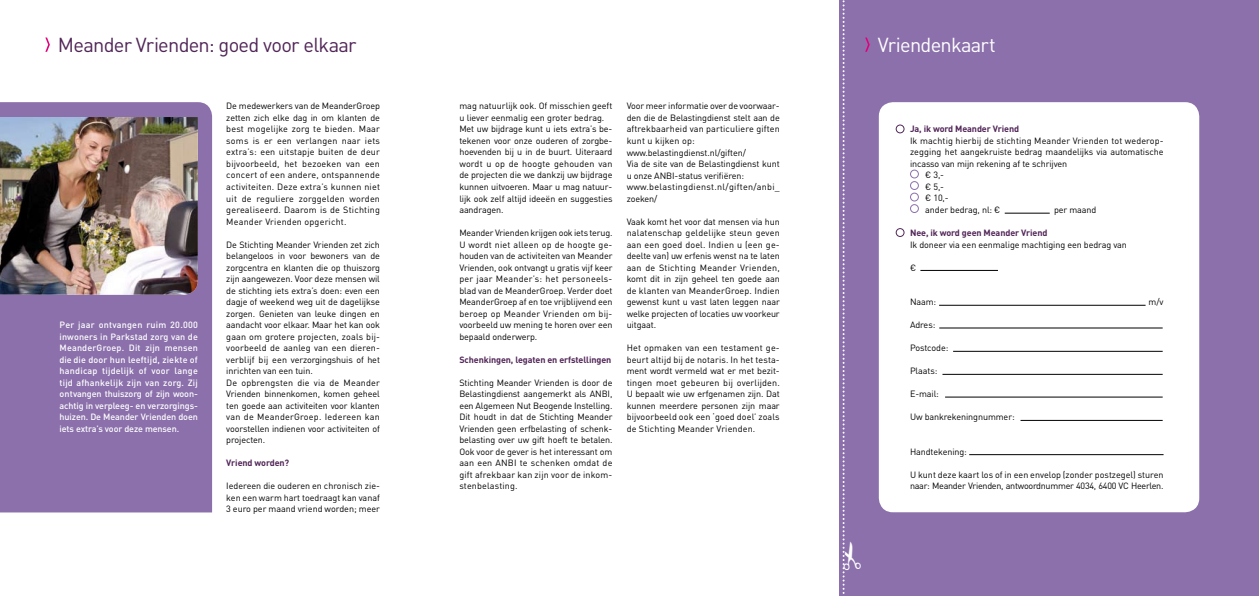
<style>
.page{position:relative;width:1259px;height:596px;background:#fff}
.page>*{position:absolute;margin:0;border:0;box-sizing:border-box;transform-origin:0 0}
.t1{font:20px "DIN";letter-spacing:-.035em;color:#512557}
.t2{font:20px "DIN";letter-spacing:-.04em;color:#fff}
.t3{font:9px/11.5px "DIN";letter-spacing:-.01em;color:#000;text-align:justify}
.t4{font:500 9px/11.5px "DIN";letter-spacing:-.01em;color:#fff;text-align:justify}
.t5{font:9px/11.5px "DIN";letter-spacing:-.03em;color:#000}
.t6{font:700 9px "DIN";letter-spacing:-.01em;color:#512557}
.t7{font:9px "DIN";letter-spacing:.01em;color:#000}
</style>
<div class="page">
<div style="left:839px;top:0;width:420px;height:595px;background:#8b70ab"></div>
<div style="left:0;top:102px;width:212px;height:410px;background:#8b70ab"></div>
<svg style="left:45px;top:37px;width:5px;height:15px"></svg>
<img style="left:0;top:117px;width:198px;height:177px">
<div style="left:879px;top:102px;width:320px;height:410px;background:#fff;border-radius:14px"></div>
<div style="left:910px;top:169px;width:9px;height:9px;border:1px solid #8b70ab;border-radius:50%"></div>
<div style="left:910px;top:181px;width:9px;height:9px;border:1px solid #8b70ab;border-radius:50%"></div>
<div style="left:910px;top:192px;width:9px;height:9px;border:1px solid #8b70ab;border-radius:50%"></div>
<div style="left:910px;top:204px;width:9px;height:9px;border:1px solid #8b70ab;border-radius:50%"></div>
<div style="left:895px;top:124px;width:9px;height:9px;border:1px solid #512557;border-radius:50%"></div>
<div style="left:895px;top:228px;width:9px;height:9px;border:1px solid #512557;border-radius:50%"></div>
<hr style="left:939px;top:305px;width:206px;height:1px;background:#000">
<hr style="left:939px;top:327px;width:223px;height:1px;background:#000">
<hr style="left:1004px;top:213px;width:45px;height:1px;background:#000">
<hr style="left:920px;top:270px;width:78px;height:1px;background:#000">
<hr style="left:953px;top:351px;width:209px;height:1px;background:#000">
<hr style="left:942px;top:374px;width:220px;height:1px;background:#000">
<hr style="left:945px;top:396px;width:217px;height:1px;background:#000">
<hr style="left:1020px;top:420px;width:142px;height:1px;background:#000">
<hr style="left:969px;top:454px;width:194px;height:1px;background:#000">
<svg style="left:842px;top:0;width:27px;height:596px"></svg>
<h1 class="t1" style="left:58px;top:32px;width:300px">Meander Vrienden: goed voor elkaar</h1>
<p class="t4" style="left:60px;top:319px;width:140px">Per jaar ontvangen ruim 20.000 inwoners in Parkstad zorg van de MeanderGroep. Dit zijn mensen die die door hun leeftijd, ziekte of handicap tijdelijk of voor lange tijd afhankelijk zijn van zorg. Zij ontvangen thuiszorg of zijn woon&shy;achtig in verpleeg- en verzorgings&shy;huizen. De Meander Vrienden doen iets extra’s voor deze mensen.</p>
<p class="t3" style="left:226px;top:100px;width:155px">De medewerkers van de MeanderGroep zetten zich elke dag in om klanten de best mogelijke zorg te bieden. Maar soms is er een verlangen naar iets extra’s: een uitstapje buiten de deur bijvoorbeeld, het bezoeken van een concert of een andere, ontspannende activiteiten. Deze extra’s kunnen niet uit de reguliere zorggelden worden gerealiseerd. Daarom is de Stichting Meander Vrienden opgericht.</p>
<p class="t3" style="left:226px;top:238px;width:155px;text-align:left">De Stichting Meander Vrienden zet zich belangeloos in voor bewoners van de zorgcentra en klanten die op thuiszorg zijn aangewezen. Voor deze mensen wil de stichting iets extra’s doen: even een dagje of weekend weg uit de dagelijkse zorgen. Genieten van leuke dingen en aandacht voor elkaar. Maar het kan ook gaan om grotere projecten, zoals bij&shy;voorbeeld de aanleg van een dieren&shy;verblijf bij een verzorgingshuis of het inrichten van een tuin.<br>De opbrengsten die via de Meander Vrienden binnenkomen, komen geheel ten goede aan activiteiten voor klanten van de MeanderGroep. Iedereen kan voorstellen indienen voor activiteiten of projecten.</p>
<p class="t6" style="left:226px;top:457px;width:64px">Vriend worden?</p>
<p class="t3" style="left:226px;top:480px;width:155px">Iedereen die ouderen en chronisch zie&shy;ken een warm hart toedraagt kan vanaf 3 euro per maand vriend worden; meer</p>
<p class="t3" style="left:459px;top:100px;width:155px;text-align:left">mag natuurlijk ook. Of misschien geeft u liever eenmalig een groter bedrag.<br>Met uw bijdrage kunt u iets extra’s be&shy;tekenen voor onze ouderen of zorgbe&shy;hoevenden bij u in de buurt. Uiteraard wordt u op de hoogte gehouden van de projecten die we dankzij uw bijdrage kunnen uitvoeren. Maar u mag natuur&shy;lijk ook zelf altijd ideeën en suggesties aandragen.</p>
<p class="t3" style="left:459px;top:227px;width:155px">Meander Vrienden krijgen ook iets terug.<br>U wordt niet alleen op de hoogte ge&shy;houden van de activiteiten van Meander Vrienden, ook ontvangt u gratis vijf keer per jaar Meander’s: het personeels&shy;blad van de MeanderGroep. Verder doet MeanderGroep af en toe vrijblijvend een beroep op Meander Vrienden om bij&shy;voorbeeld uw mening te horen over een bepaald onderwerp.</p>
<p class="t6" style="left:459px;top:353px;width:154px">Schenkingen, legaten en erfstellingen</p>
<p class="t3" style="left:459px;top:376px;width:155px">Stichting Meander Vrienden is door de Belastingdienst aangemerkt als ANBI, een Algemeen Nut Beogende Instelling.<br>Dit houdt in dat de Stichting Meander Vrienden geen erfbelasting of schenk&shy;belasting over uw gift hoeft te betalen.<br>Ook voor de gever is het interessant om aan een ANBI te schenken omdat de gift afrekbaar kan zijn voor de inkom&shy;stenbelasting.</p>
<p class="t3" style="left:626px;top:100px;width:155px;text-align:left">Voor meer informatie over de voorwaar&shy;den die de Belastingdienst stelt aan de aftrekbaarheid van particuliere giften kunt u kijken op: www.belastingdienst.nl/giften/<br>Via de site van de Belastingdienst kunt u onze ANBI-status verifiëren: www.belastingdienst.nl/giften/anbi_ zoeken/</p>
<p class="t3" style="left:626px;top:215px;width:155px">Vaak komt het voor dat mensen via hun nalatenschap geldelijke steun geven aan een goed doel. Indien u (een ge&shy;deelte van) uw erfenis wenst na te laten aan de Stichting Meander Vrienden, komt dit in zijn geheel ten goede aan de klanten van MeanderGroep. Indien gewenst kunt u vast laten leggen naar welke projecten of locaties uw voorkeur uitgaat.</p>
<p class="t3" style="left:626px;top:342px;width:155px">Het opmaken van een testament ge&shy;beurt altijd bij de notaris. In het testa&shy;ment wordt vermeld wat er met bezit&shy;tingen moet gebeuren bij overlijden.<br>U bepaalt wie uw erfgenamen zijn. Dat kunnen meerdere personen zijn maar bijvoorbeeld ook een ‘goed doel’ zoals de Stichting Meander Vrienden.</p>
<h1 class="t2" style="left:878px;top:32px;width:119px">Vriendenkaart</h1>
<p class="t6" style="left:910px;top:123px;width:111px">Ja, ik word Meander Vriend</p>
<p class="t7" style="left:910px;top:135px;width:255px">Ik machtig hierbij de stichting Meander Vrienden tot wederop-</p>
<p class="t3" style="left:910px;top:146px;width:255px">zegging het aangekruiste bedrag maandelijks via automatische</p>
<p class="t3" style="left:910px;top:158px;width:159px">incasso van mijn rekening af te schrijven</p>
<p class="t3" style="left:925px;top:169px;width:20px">€ 3,-</p>
<p class="t3" style="left:925px;top:181px;width:20px">€ 5,-</p>
<p class="t3" style="left:925px;top:192px;width:25px">€ 10,-</p>
<p class="t3" style="left:925px;top:204px;width:77px">ander bedrag, nl: €</p>
<p class="t3" style="left:1054px;top:204px;width:44px">per maand</p>
<p class="t6" style="left:910px;top:227px;width:139px">Nee, ik word geen Meander Vriend</p>
<p class="t3" style="left:910px;top:238px;width:218px">Ik doneer via een eenmalige machtiging een bedrag van</p>
<p class="t3" style="left:910px;top:261px;width:8px">€</p>
<p class="t3" style="left:910px;top:296px;width:28px">Naam:</p>
<p class="t3" style="left:1148px;top:296px;width:16px">m/v</p>
<p class="t3" style="left:910px;top:319px;width:27px">Adres:</p>
<p class="t3" style="left:910px;top:342px;width:40px">Postcode:</p>
<p class="t3" style="left:910px;top:365px;width:29px">Plaats:</p>
<p class="t3" style="left:910px;top:388px;width:30px">E-mail:</p>
<p class="t3" style="left:910px;top:411px;width:106px">Uw bankrekeningnummer:</p>
<p class="t3" style="left:910px;top:445px;width:58px">Handtekening:</p>
<p class="t5" style="left:910px;top:468px;width:255px">U kunt deze kaart los of in een envelop (zonder postzegel) sturen naar: Meander Vrienden, antwoordnummer 4034, 6400 VC Heerlen.</p>
</div>
